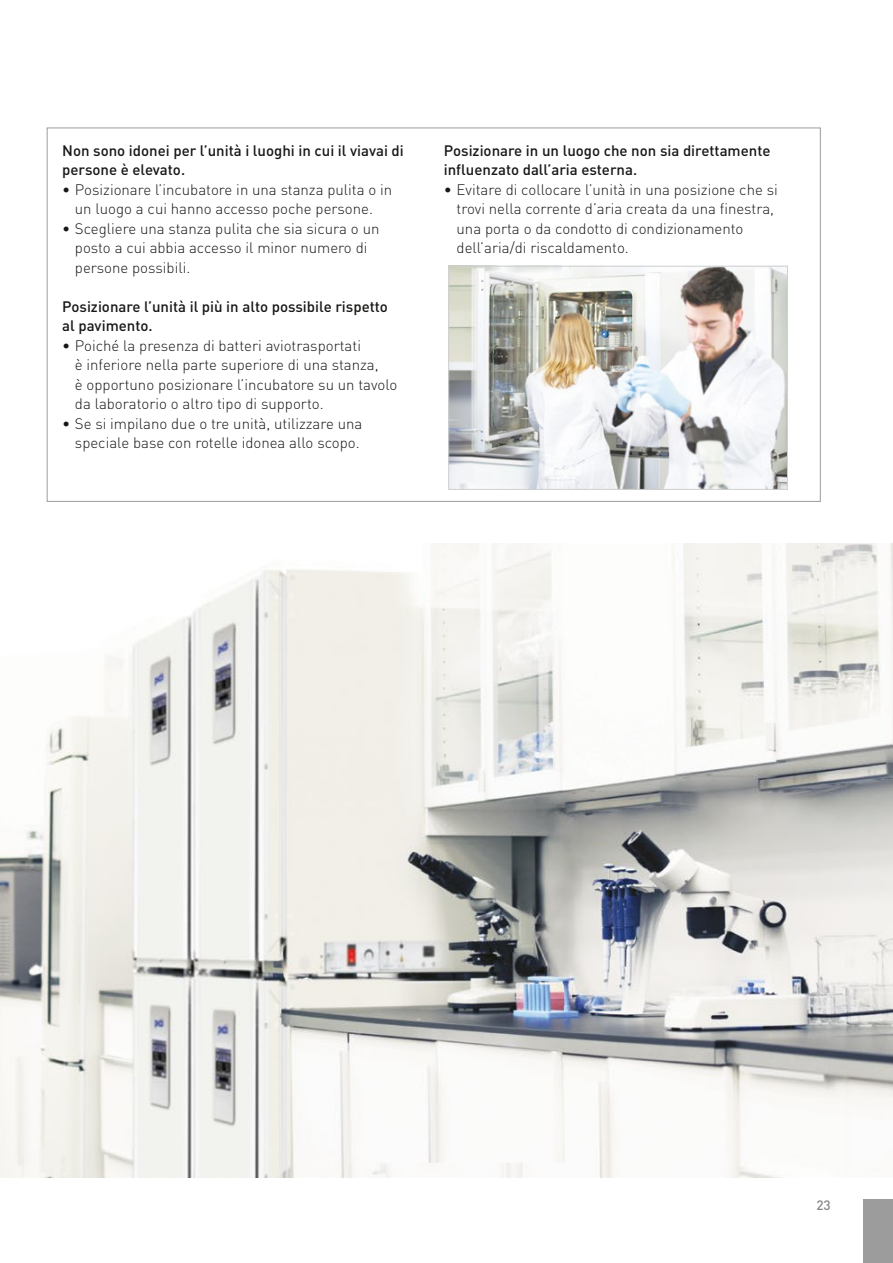
<style>
.page{position:relative;width:893px;height:1263px;background:#fff}
.page>*{position:absolute;margin:0;border:0;box-sizing:border-box;transform-origin:0 0}
.t1{font:300 15px/19.5px "DINOT";color:#181716}
.t2{font:500 15px/19.5px "DINOT";color:#181716}
.t3{font:300 15px/19.5px "DIN Pro";color:#181716;text-align:center}
.t4{font:500 13.5px "DINOT";color:#868786}
</style>
<div class="page">
<div style="left:863px;top:1199px;width:30px;height:64px;background:#9c9c9d"></div>
<img style="left:0;top:543px;width:893px;height:635px">
<img style="left:450px;top:268px;width:336px;height:220px">
<div style="left:448px;top:266px;width:340px;height:224px;border:1px solid #cfd0d0"></div>
<p class="t2" style="left:62px;top:140px;width:343px">Non sono idonei per l’unità i luoghi in cui il viavai di persone è elevato.</p>
<p class="t3" style="left:62px;top:178px;width:331px">• Posizionare l’incubatore in una stanza pulita o in un luogo a cui hanno accesso poche persone.</p>
<p class="t3" style="left:75px;top:217px;width:306px;text-align:left;text-indent:-13px">• Scegliere una stanza pulita che sia sicura o un posto a cui abbia accesso il minor numero di persone possibili.</p>
<p class="t2" style="left:62px;top:296px;width:327px">Posizionare l’unità il più in alto possibile rispetto al pavimento.</p>
<p class="t1" style="left:75px;top:336px;width:324px;text-indent:-13px">• Poiché la presenza di batteri aviotrasportati<br>è inferiore nella parte superiore di una stanza,<br>è opportuno posizionare l’incubatore su un tavolo da laboratorio o altro tipo di supporto.</p>
<p class="t1" style="left:62px;top:414px;width:302px;text-align:right">• Se si impilano due o tre unità, utilizzare una speciale base con rotelle idonea allo scopo.</p>
<p class="t2" style="left:444px;top:140px;width:328px">Posizionare in un luogo che non sia direttamente influenzato dall’aria esterna.</p>
<p class="t1" style="left:457px;top:180px;width:323px;text-indent:-13px">• Evitare di collocare l’unità in una posizione che si trovi nella corrente d’aria creata da una finestra, una porta o da condotto di condizionamento dell’aria/di riscaldamento.</p>
<p class="t4" style="left:816px;top:1196px;width:16px">23</p>
</div>
